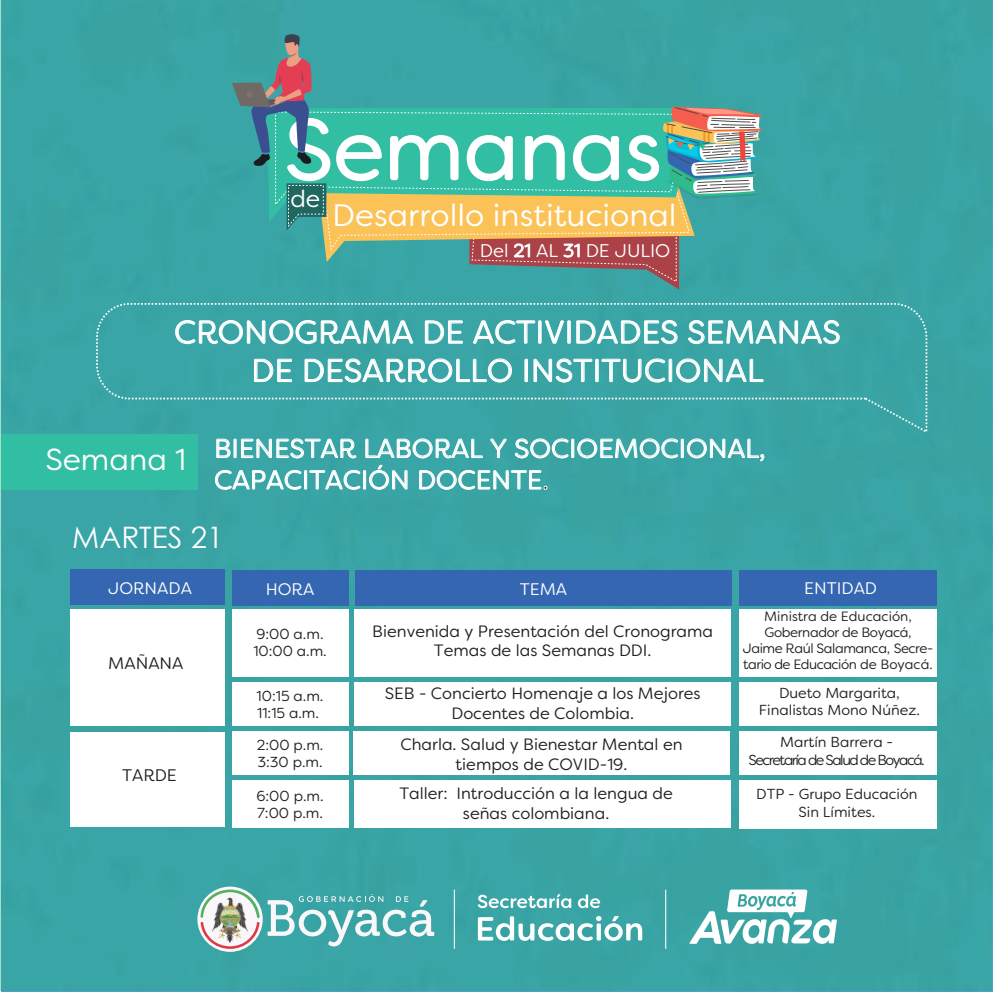
<style>
.page{position:relative;width:993px;height:993px;background:#fff}
.page>*{position:absolute;margin:0;border:0;box-sizing:border-box;transform-origin:0 0}
.t1{font:85.05px "Filson Soft";color:#fff}
.t2{font:31.94px/38.3px "Filson Soft";color:#fff;text-align:center}
.t3{font:30.97px "Filson Soft";color:#fff}
.t4{font:29.57px "Century Gothic";color:#fff}
.t5{font:26.25px/31.5px "Filson Soft";color:#fff}
.t6{font:24.06px "Filson Soft";color:#fff}
.t7{font:18.38px "Filson Soft";color:#fff}
.t8{font:16.71px "Filson Soft";color:#fff}
.t9{font:16.71px "Filson Soft";color:#241f1f}
.t10{font:16.36px/19.7px "Filson Soft";color:#241f1f;text-align:center}
.t11{font:14.44px/17.3px "Filson Soft";color:#241f1f}
.t12{font:14.44px/17.3px "Filson Soft";letter-spacing:-.1em;color:#241f1f;text-align:center}
.t13{font:13.47px/16.2px "Filson Soft";letter-spacing:-.03em;color:#241f1f;text-align:center}
.s1{font-size:30.36px}
.s2{color:#241f1f}
</style>
<div class="page">
<div style="left:0;top:0;width:991px;height:990px;background:#3aa4a5"></div>
<div style="left:1px;top:434px;width:196px;height:55px;background:#31bea3"></div>
<svg style="left:232px;top:34px;width:530px;height:255px"></svg>
<svg style="left:96px;top:303px;width:831px;height:129px"></svg>
<svg style="left:175px;top:320px;width:238px;height:24px"></svg>
<svg style="left:424px;top:320px;width:39px;height:24px"></svg>
<svg style="left:473px;top:320px;width:62px;height:24px"></svg>
<div style="left:538px;top:320px;width:3px;height:23px;border:1px solid #fff"></div>
<svg style="left:544px;top:320px;width:20px;height:24px"></svg>
<div style="left:567px;top:320px;width:3px;height:23px;border:1px solid #fff"></div>
<svg style="left:576px;top:320px;width:101px;height:24px"></svg>
<svg style="left:688px;top:320px;width:151px;height:24px"></svg>
<svg style="left:254px;top:358px;width:38px;height:24px"></svg>
<svg style="left:304px;top:358px;width:208px;height:24px"></svg>
<div style="left:524px;top:359px;width:3px;height:23px;border:1px solid #fff"></div>
<svg style="left:533px;top:358px;width:59px;height:24px"></svg>
<div style="left:595px;top:359px;width:3px;height:23px;border:1px solid #fff"></div>
<svg style="left:601px;top:358px;width:64px;height:24px"></svg>
<div style="left:668px;top:359px;width:3px;height:23px;border:1px solid #fff"></div>
<svg style="left:675px;top:358px;width:88px;height:24px"></svg>
<svg style="left:216px;top:438px;width:15px;height:20px"></svg>
<div style="left:233px;top:438px;width:3px;height:20px;border:1px solid #fff"></div>
<svg style="left:241px;top:438px;width:116px;height:20px"></svg>
<svg style="left:365px;top:438px;width:118px;height:20px"></svg>
<svg style="left:490px;top:438px;width:16px;height:20px"></svg>
<svg style="left:515px;top:438px;width:54px;height:20px"></svg>
<div style="left:571px;top:438px;width:3px;height:20px;border:1px solid #fff"></div>
<svg style="left:577px;top:438px;width:101px;height:20px"></svg>
<div style="left:680px;top:438px;width:3px;height:20px;border:1px solid #fff"></div>
<svg style="left:686px;top:438px;width:78px;height:24px"></svg>
<svg style="left:214px;top:469px;width:88px;height:21px"></svg>
<div style="left:304px;top:470px;width:3px;height:19px;border:1px solid #fff"></div>
<svg style="left:309px;top:469px;width:52px;height:21px"></svg>
<div style="left:363px;top:470px;width:3px;height:19px;border:1px solid #fff"></div>
<svg style="left:369px;top:464px;width:39px;height:26px"></svg>
<svg style="left:419px;top:469px;width:128px;height:21px"></svg>
<svg style="left:197px;top:886px;width:65px;height:65px"></svg>
<svg style="left:267px;top:894px;width:167px;height:52px"></svg>
<img style="left:200px;top:889px;width:59px;height:59px">
<svg style="left:689px;top:889px;width:147px;height:54px"></svg>
<hr style="left:665px;top:889px;width:1px;height:59px;background:#fff">
<svg style="left:477px;top:916px;width:165px;height:24px"></svg>
<hr style="left:453px;top:889px;width:2px;height:59px;background:#fff">
<svg style="left:477px;top:894px;width:94px;height:13px"></svg>
<svg style="left:578px;top:894px;width:22px;height:13px"></svg>
<div style="left:739px;top:779px;width:197px;height:49px;background:#fff"></div>
<div style="left:739px;top:731px;width:197px;height:43px;background:#fff"></div>
<div style="left:353px;top:731px;width:376px;height:44px;background:#fff"></div>
<div style="left:354px;top:780px;width:376px;height:48px;background:#fff"></div>
<div style="left:739px;top:682px;width:197px;height:43px;background:#fff"></div>
<div style="left:354px;top:682px;width:376px;height:43px;background:#fff"></div>
<div style="left:739px;top:608px;width:197px;height:68px;background:#fff"></div>
<div style="left:354px;top:608px;width:376px;height:68px;background:#fff"></div>
<div style="left:232px;top:608px;width:116px;height:68px;background:#fff"></div>
<div style="left:70px;top:608px;width:154px;height:116px;background:#fff"></div>
<div style="left:70px;top:569px;width:154px;height:35px;background:#3466b2"></div>
<div style="left:232px;top:570px;width:116px;height:35px;background:#3466b2"></div>
<div style="left:355px;top:570px;width:376px;height:35px;background:#3466b2"></div>
<div style="left:739px;top:570px;width:197px;height:35px;background:#3466b2"></div>
<div style="left:232px;top:682px;width:116px;height:43px;background:#fff"></div>
<div style="left:70px;top:731px;width:154px;height:95px;background:#fff"></div>
<div style="left:232px;top:731px;width:116px;height:44px;background:#fff"></div>
<div style="left:232px;top:780px;width:116px;height:48px;background:#fff"></div>
<h1 class="t1" style="left:284px;top:96px;width:378px">Semanas</h1>
<h3 class="t6" style="left:290px;top:183px;width:31px">de</h3>
<h3 class="t3" style="left:332px;top:195px;width:345px">Desarrollo institucional</h3>
<p class="t7" style="left:479px;top:239px;width:192px">Del 21 AL 31 DE JULIO</p>
<h2 class="t2" style="left:174px;top:313px;width:668px">CRONOGRAMA DE ACTIVIDADES SEMANAS<br>DE DESARROLLO INSTITUCIONAL</h2>
<h3 class="t5" style="left:214px;top:432px;width:552px;text-indent:-169px"><span class="s1">Semana 1</span> BIENESTAR LABORAL Y SOCIOEMOCIONAL,<br>CAPACITACIÓN DOCENTE<span class="s2">.</span></h3>
<h3 class="t4" style="left:72px;top:517px;width:153px">MARTES 21</h3>
<p class="t8" style="left:108px;top:577px;width:85px">JORNADA</p>
<p class="t8" style="left:266px;top:578px;width:50px">HORA</p>
<p class="t8" style="left:519px;top:578px;width:49px">TEMA</p>
<p class="t8" style="left:803px;top:577px;width:74px">ENTIDAD</p>
<p class="t9" style="left:108px;top:652px;width:77px">MAÑANA</p>
<p class="t9" style="left:122px;top:764px;width:56px">TARDE</p>
<p class="t11" style="left:253px;top:625px;width:75px">9:00 a.m.<br>10:00 a.m.</p>
<p class="t10" style="left:372px;top:620px;width:342px">Bienvenida y Presentación del Cronograma<br>Temas de las Semanas DDI.</p>
<p class="t13" style="left:742px;top:607px;width:192px">Ministra de Educación,<br>Gobernador de Boyacá,<br>Jaime Raúl Salamanca, Secre&shy;tario de Educación de Boyacá.</p>
<p class="t11" style="left:256px;top:686px;width:68px">10:15 a.m.<br>11:15 a.m.</p>
<p class="t10" style="left:384px;top:683px;width:317px">SEB - Concierto Homenaje a los Mejores<br>Docentes de Colombia.</p>
<p class="t11" style="left:758px;top:684px;width:163px;text-align:center">Dueto Margarita,<br>Finalistas Mono Núñez.</p>
<p class="t11" style="left:256px;top:736px;width:68px">2:00 p.m.<br>3:30 p.m.</p>
<p class="t11" style="left:256px;top:786px;width:69px">6:00 p.m.<br>7:00 p.m.</p>
<p class="t10" style="left:400px;top:734px;width:283px">Charla. Salud y Bienestar Mental en tiempos de COVID-19.</p>
<p class="t10" style="left:399px;top:783px;width:275px">Taller: Introducción a la lengua de señas colombiana.</p>
<p class="t12" style="left:748px;top:733px;width:178px">Martín Barrera -<br>Secretaría de Salud de Boyacá.</p>
<p class="t11" style="left:756px;top:785px;width:163px;text-align:center">DTP - Grupo Educación<br>Sin Límites.</p>
</div>
